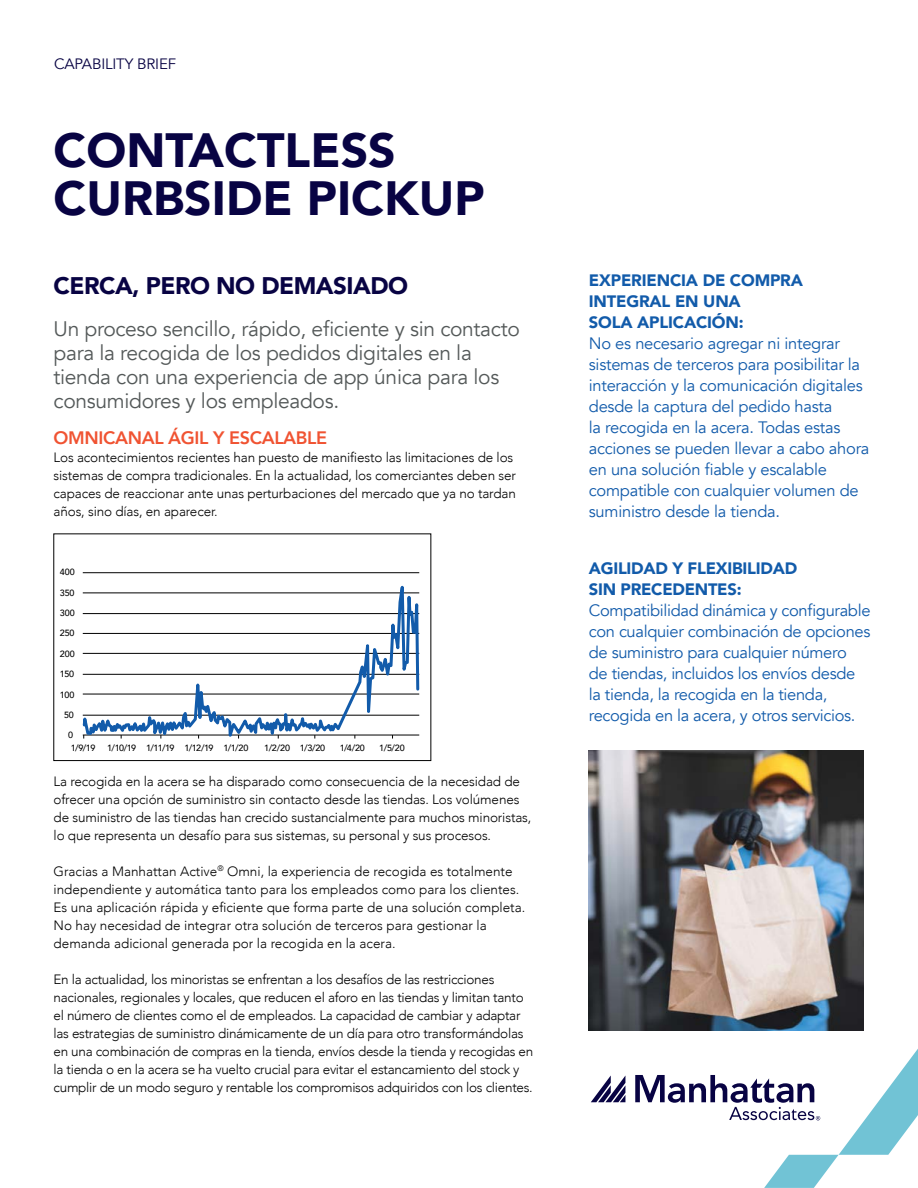
<style>
.page{position:relative;width:918px;height:1188px;background:#fff}
.page>*{position:absolute;margin:0;border:0;box-sizing:border-box;transform-origin:0 0}
.t1{font:900 48px "Avenir";color:#080343}
.t2{font:900 24px "Avenir";letter-spacing:-.02em;color:#080343}
.intro_para{font:21px/24px "Avenir";letter-spacing:-.015em;color:#545959}
.t3{font:800 18px "Avenir";letter-spacing:-.02em;color:#f05332}
.callout{font:16.5px/21px "Avenir";letter-spacing:-.015em;color:#125baa}
.callout-2{font:900 16.5px/21px "Avenir";letter-spacing:-.01em;color:#125baa}
.t4{font:15px "Avenir";letter-spacing:-.01em;color:#080343}
.t5{font:300 13.5px/18px "Avenir";letter-spacing:-.01em;color:#000}
.t6{font:500 9px "Avenir";letter-spacing:-.02em;color:#000}
.t7{font:500 9px "Avenir";letter-spacing:-.07em;color:#000}
</style>
<div class="page">
<svg style="left:591px;top:1076px;width:34px;height:26px"></svg>
<svg style="left:635px;top:1049px;width:283px;height:139px"></svg>
<img style="left:589px;top:750px;width:275px;height:281px">
<svg style="left:81px;top:533px;width:340px;height:229px"></svg>
<p class="t4" style="left:54px;top:55px;width:124px">CAPABILITY BRIEF</p>
<p class="t1" style="left:54px;top:109px;width:344px">CONTACTLESS</p>
<p class="t1" style="left:54px;top:157px;width:433px">CURBSIDE PICKUP</p>
<p class="t2" style="left:54px;top:265px;width:356px">CERCA, PERO NO DEMASIADO</p>
<p class="intro_para" style="left:54px;top:317px;width:468px">Un proceso sencillo, rápido, eficiente y sin contacto para la recogida de los pedidos digitales en la tienda con una experiencia de app única para los consumidores y los empleados.</p>
<p class="t3" style="left:54px;top:423px;width:275px">OMNICANAL ÁGIL Y ESCALABLE</p>
<p class="t5" style="left:54px;top:448px;width:464px">Los acontecimientos recientes han puesto de manifiesto las limitaciones de los sistemas de compra tradicionales. En la actualidad, los comerciantes deben ser capaces de reaccionar ante unas perturbaciones del mercado que ya no tardan años, sino días, en aparecer.</p>
<p class="t6" style="left:60px;top:564px;width:16px">400</p>
<p class="t6" style="left:60px;top:585px;width:16px">350</p>
<p class="t6" style="left:60px;top:605px;width:16px">300</p>
<p class="t6" style="left:60px;top:626px;width:16px">250</p>
<p class="t6" style="left:60px;top:646px;width:16px">200</p>
<p class="t6" style="left:60px;top:666px;width:16px">150</p>
<p class="t6" style="left:60px;top:687px;width:16px">100</p>
<p class="t6" style="left:64px;top:707px;width:11px">50</p>
<p class="t6" style="left:68px;top:728px;width:7px">0</p>
<p class="t6" style="left:71px;top:740px;width:26px">1/9/19</p>
<p class="t7" style="left:107px;top:740px;width:143px">1/10/19 1/11/19 1/12/19 1/1/20</p>
<p class="t6" style="left:264px;top:740px;width:62px">1/2/20 1/3/20</p>
<p class="t6" style="left:340px;top:740px;width:27px">1/4/20</p>
<p class="t6" style="left:379px;top:740px;width:27px">1/5/20</p>
<p class="t5" style="left:54px;top:772px;width:479px">La recogida en la acera se ha disparado como consecuencia de la necesidad de ofrecer una opción de suministro sin contacto desde las tiendas. Los volúmenes de suministro de las tiendas han crecido sustancialmente para muchos minoristas, lo que representa un desafío para sus sistemas, su personal y sus procesos.</p>
<p class="t5" style="left:54px;top:862px;width:473px">Gracias a Manhattan Active<sup>®</sup> Omni, la experiencia de recogida es totalmente independiente y automática tanto para los empleados como para los clientes.<br>Es una aplicación rápida y eficiente que forma parte de una solución completa.<br>No hay necesidad de integrar otra solución de terceros para gestionar la demanda adicional generada por la recogida en la acera.</p>
<p class="t5" style="left:54px;top:970px;width:481px">En la actualidad, los minoristas se enfrentan a los desafíos de las restricciones nacionales, regionales y locales, que reducen el aforo en las tiendas y limitan tanto el número de clientes como el de empleados. La capacidad de cambiar y adaptar las estrategias de suministro dinámicamente de un día para otro transformándolas en una combinación de compras en la tienda, envíos desde la tienda y recogidas en la tienda o en la acera se ha vuelto crucial para evitar el estancamiento del stock y cumplir de un modo seguro y rentable los compromisos adquiridos con los clientes.</p>
<p class="callout-2" style="left:589px;top:269px;width:216px">EXPERIENCIA DE COMPRA<br>INTEGRAL EN UNA<br>SOLA APLICACIÓN:</p>
<p class="callout" style="left:589px;top:333px;width:282px">No es necesario agregar ni integrar sistemas de terceros para posibilitar la interacción y la comunicación digitales desde la captura del pedido hasta<br>la recogida en la acera. Todas estas acciones se pueden llevar a cabo ahora en una solución fiable y escalable compatible con cualquier volumen de suministro desde la tienda.</p>
<p class="callout-2" style="left:589px;top:557px;width:210px">AGILIDAD Y FLEXIBILIDAD<br>SIN PRECEDENTES:</p>
<p class="callout" style="left:589px;top:600px;width:283px">Compatibilidad dinámica y configurable con cualquier combinación de opciones de suministro para cualquier número<br>de tiendas, incluidos los envíos desde la tienda, la recogida en la tienda, recogida en la acera, y otros servicios.</p>
</div>
